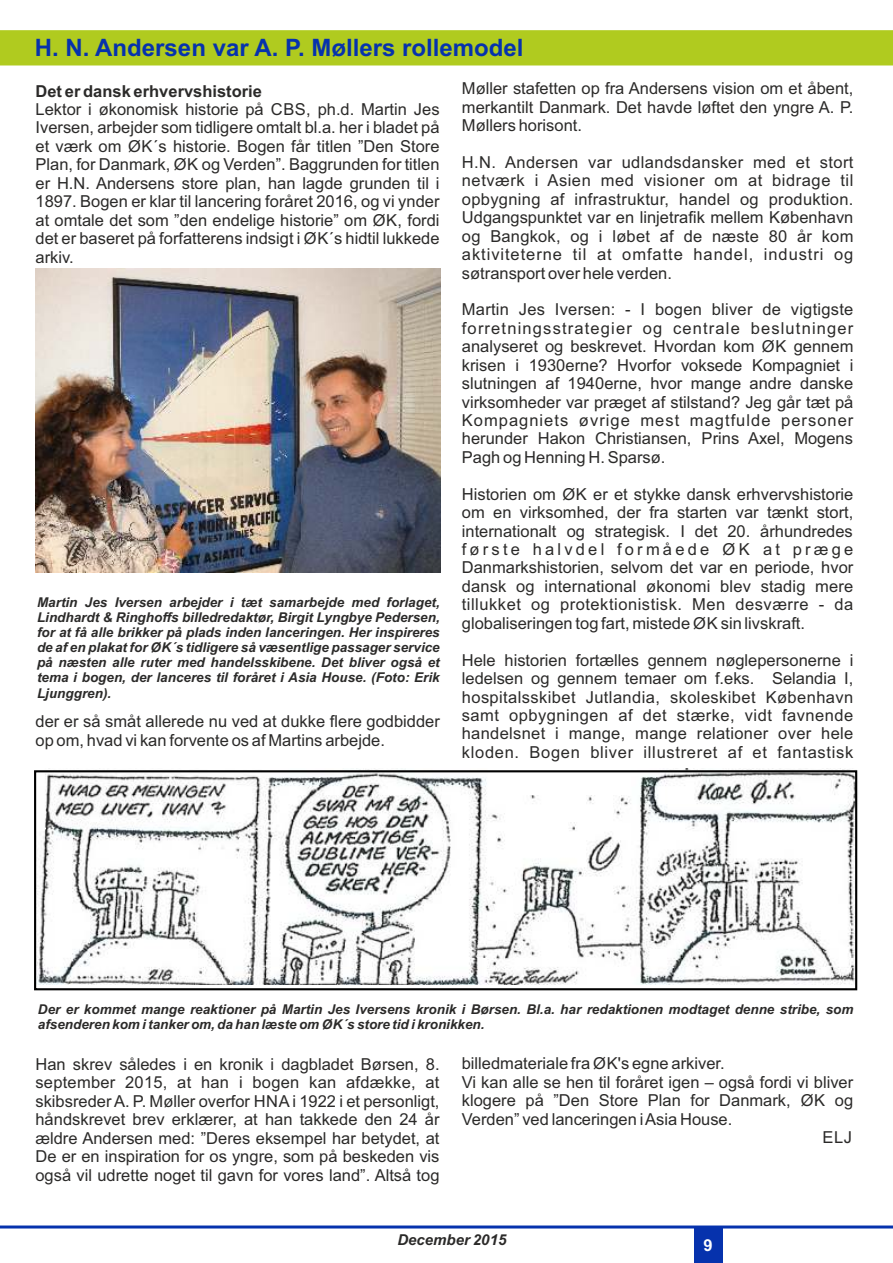
<style>
.page{position:relative;width:893px;height:1263px;background:#fff}
.page>*{position:absolute;margin:0;border:0;box-sizing:border-box;transform-origin:0 0}
.t1{font:700 24px "Arial";color:#0632ad}
.t2{font:16.5px/18.5px "Arial";color:#2b2a29;text-align:justify}
.t3{font:700 16.5px "Arial";color:#2b2a29}
.t4{font:700 16.5px "Arial";color:#fefefe}
.t5{font:italic 700 15px "Arial";color:#2b2a29}
.t6{font:italic 700 13.5px/15.1px "Arial";color:#2b2a29;text-align:justify}
</style>
<div class="page">
<hr style="left:0;top:1225px;width:893px;height:3px;background:#0632ad">
<div style="left:0;top:30px;width:893px;height:36px;background:#b0cb1f"></div>
<div style="left:694px;top:1227px;width:28px;height:36px;background:#0632ad"></div>
<img style="left:37px;top:768px;width:821px;height:217px">
<img style="left:36px;top:269px;width:404px;height:304px">
<div style="left:34px;top:770px;width:823px;height:220px;border:2px solid #000"></div>
<h1 class="t1" style="left:35px;top:39px;width:490px">H. N. Andersen var A. P. Møllers rollemodel</h1>
<p class="t3" style="left:36px;top:85px;width:228px">Det er dansk erhvervshistorie</p>
<p class="t2" style="left:35px;top:102px;width:406px">Lektor i økonomisk historie på CBS, ph.d. Martin Jes Iversen, arbejder som tidligere omtalt bl.a. her i bladet på et værk om ØK´s historie. Bogen får titlen ”Den Store Plan, for Danmark, ØK og Verden”. Baggrunden for titlen er H.N. Andersens store plan, han lagde grunden til i 1897. Bogen er klar til lancering foråret 2016, og vi ynder at omtale det som ”den endelige historie” om ØK, fordi det er baseret på forfatterens indsigt i ØK´s hidtil lukkede arkiv.</p>
<p class="t6" style="left:37px;top:596px;width:404px">Martin Jes Iversen arbejder i tæt samarbejde med forlaget, Lindhardt &amp; Ringhoffs billedredaktør, Birgit Lyngbye Pedersen, for at få alle brikker på plads inden lanceringen. Her inspireres de af en plakat for ØK´s tidligere så væsentlige passager service på næsten alle ruter med handelsskibene. Det bliver også et tema i bogen, der lanceres til foråret i Asia House. (Foto: Erik Ljunggren).</p>
<p class="t2" style="left:35px;top:713px;width:406px">der er så småt allerede nu ved at dukke flere godbidder op om, hvad vi kan forvente os af Martins arbejde.</p>
<p class="t2" style="left:462px;top:81px;width:393px">Møller stafetten op fra Andersens vision om et åbent, merkantilt Danmark. Det havde løftet den yngre A. P.<br>Møllers horisont.</p>
<p class="t2" style="left:462px;top:154px;width:393px">H.N. Andersen var udlandsdansker med et stort netværk i Asien med visioner om at bidrage til opbygning af infrastruktur, handel og produktion.<br>Udgangspunktet var en linjetrafik mellem København og Bangkok, og i løbet af de næste 80 år kom aktiviteterne til at omfatte handel, industri og søtransport over hele verden.</p>
<p class="t2" style="left:462px;top:302px;width:393px">Martin Jes Iversen: - I bogen bliver de vigtigste forretningsstrategier og centrale beslutninger analyseret og beskrevet. Hvordan kom ØK gennem krisen i 1930erne? Hvorfor voksede Kompagniet i slutningen af 1940erne, hvor mange andre danske virksomheder var præget af stilstand? Jeg går tæt på Kompagniets øvrige mest magtfulde personer herunder Hakon Christiansen, Prins Axel, Mogens Pagh og Henning H. Sparsø.</p>
<p class="t2" style="left:462px;top:486px;width:393px">Historien om ØK er et stykke dansk erhvervshistorie om en virksomhed, der fra starten var tænkt stort, internationalt og strategisk. I det 20. århundredes første halvdel formåede ØK at præge Danmarkshistorien, selvom det var en periode, hvor dansk og international økonomi blev stadig mere tillukket og protektionistisk. Men desværre - da globaliseringen tog fart, mistede ØK sin livskraft.</p>
<p class="t2" style="left:462px;top:652px;width:393px">Hele historien fortælles gennem nøglepersonerne i ledelsen og gennem temaer om f.eks. Selandia I, hospitalsskibet Jutlandia, skoleskibet København samt opbygningen af det stærke, vidt favnende handelsnet i mange, mange relationer over hele kloden. Bogen bliver illustreret af et fantastisk</p>
<p class="t6" style="left:38px;top:1003px;width:817px">Der er kommet mange reaktioner på Martin Jes Iversens kronik i Børsen. Bl.a. har redaktionen modtaget denne stribe, som afsenderen kom i tanker om, da han læste om ØK´s store tid i kronikken.</p>
<p class="t2" style="left:35px;top:1056px;width:406px">Han skrev således i en kronik i dagbladet Børsen, 8. september 2015, at han i bogen kan afdække, at skibsreder A. P. Møller overfor HNA i 1922 i et personligt, håndskrevet brev erklærer, at han takkede den 24 år ældre Andersen med: ”Deres eksempel har betydet, at De er en inspiration for os yngre, som på beskeden vis også vil udrette noget til gavn for vores land”. Altså tog</p>
<p class="t2" style="left:462px;top:1056px;width:264px">billedmateriale fra ØK's egne arkiver.</p>
<p class="t2" style="left:462px;top:1074px;width:393px">Vi kan alle se hen til foråret igen – også fordi vi bliver</p>
<p class="t2" style="left:462px;top:1093px;width:393px">klogere på ”Den Store Plan for Danmark, ØK og</p>
<p class="t2" style="left:462px;top:1111px;width:272px">Verden” ved lanceringen i Asia House.</p>
<p class="t2" style="left:822px;top:1129px;width:31px">ELJ</p>
<p class="t5" style="left:397px;top:1233px;width:110px">December 2015</p>
<p class="t4" style="left:703px;top:1239px;width:11px">9</p>
</div>
